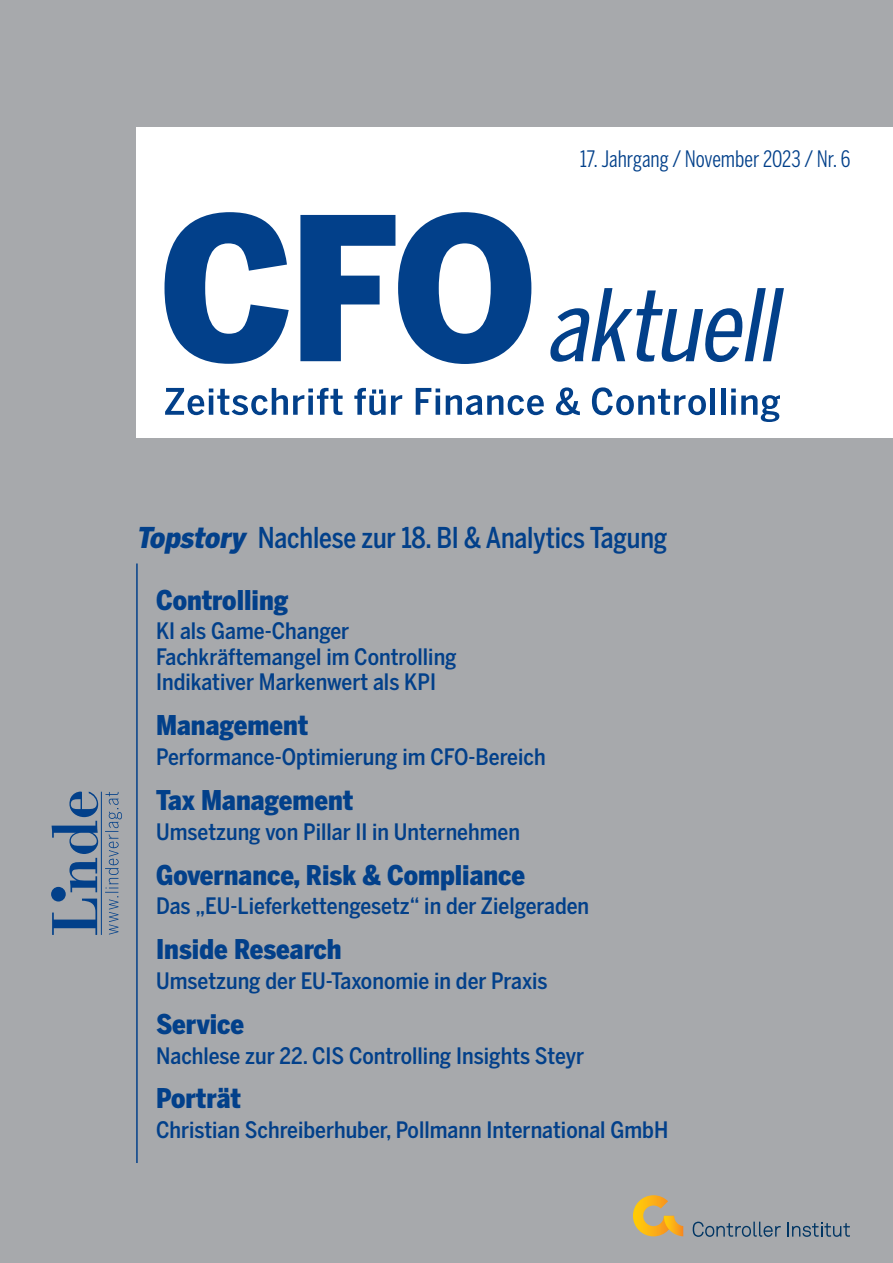
<style>
.page{position:relative;width:893px;height:1263px;background:#a7a9ac}
.page>*{position:absolute;margin:0;border:0;box-sizing:border-box;transform-origin:0 0}
.t1{font:500 28.5px "Benton Sans Cond";letter-spacing:-.005em;color:#02408a;scale:.93 1}
.t2{font:900 27px "Benton Sans Cond";color:#02408a}
.t3{font:500 22.5px/25.5px "Benton Sans Cond";color:#02408a}
.t4{font:22.5px "Benton Sans Comp";letter-spacing:-.005em;color:#02408a}
.s1{font-weight:900;font-style:italic}
</style>
<div class="page">
<div style="left:137px;top:128px;width:756px;height:310px;background:#fff"></div>
<svg style="left:633px;top:1195px;width:50px;height:41px"></svg>
<svg style="left:693px;top:1222px;width:88px;height:15px"></svg>
<svg style="left:787px;top:1222px;width:63px;height:15px"></svg>
<svg style="left:164px;top:212px;width:125px;height:152px"></svg>
<svg style="left:300px;top:212px;width:231px;height:152px"></svg>
<svg style="left:550px;top:288px;width:234px;height:74px"></svg>
<svg style="left:165px;top:388px;width:178px;height:27px"></svg>
<svg style="left:354px;top:388px;width:48px;height:27px"></svg>
<svg style="left:416px;top:388px;width:24px;height:27px"></svg>
<svg style="left:446px;top:395px;width:98px;height:20px"></svg>
<svg style="left:556px;top:387px;width:24px;height:28px"></svg>
<svg style="left:592px;top:387px;width:114px;height:28px"></svg>
<div style="left:710px;top:388px;width:5px;height:27px;background:#02408a"></div>
<hr style="left:721px;top:388px;width:4px;height:27px;background:#02408a">
<svg style="left:731px;top:389px;width:49px;height:33px"></svg>
<hr style="left:136px;top:563px;width:2px;height:600px;background:#02408a">
<svg style="left:105px;top:792px;width:17px;height:143px"></svg>
<hr style="left:101px;top:792px;width:1px;height:143px;background:#02408a">
<svg style="left:52px;top:899px;width:45px;height:36px"></svg>
<svg style="left:52px;top:792px;width:46px;height:100px"></svg>
<div style="left:51px;top:887px;width:15px;height:15px;background:#02408a;border-radius:50%"></div>
<p class="t4" style="left:580px;top:146px;width:272px">17. Jahrgang / November 2023 / Nr. 6</p>
<p class="t1" style="left:136px;top:525px;width:573px"><span class="s1">Topstory</span> Nachlese zur 18. BI &amp; Analytics Tagung</p>
<p class="t2" style="left:156px;top:589px;width:134px">Controlling</p>
<p class="t3" style="left:156px;top:620px;width:302px">KI als Game-Changer<br>Fachkräftemangel im Controlling<br>Indikativer Markenwert als KPI</p>
<p class="t2" style="left:156px;top:714px;width:154px">Management</p>
<p class="t3" style="left:156px;top:746px;width:391px">Performance-Optimierung im CFO-Bereich</p>
<p class="t2" style="left:156px;top:789px;width:199px">Tax Management</p>
<p class="t3" style="left:156px;top:821px;width:365px">Umsetzung von Pillar II in Unternehmen</p>
<p class="t2" style="left:156px;top:864px;width:371px">Governance, Risk &amp; Compliance</p>
<p class="t3" style="left:156px;top:895px;width:435px">Das „EU-Lieferkettengesetz“ in der Zielgeraden</p>
<p class="t2" style="left:156px;top:938px;width:187px">Inside Research</p>
<p class="t3" style="left:156px;top:970px;width:393px">Umsetzung der EU-Taxonomie in der Praxis</p>
<p class="t2" style="left:156px;top:1013px;width:90px">Service</p>
<p class="t3" style="left:156px;top:1045px;width:430px">Nachlese zur 22. CIS Controlling Insights Steyr</p>
<p class="t2" style="left:156px;top:1087px;width:86px">Porträt</p>
<p class="t3" style="left:156px;top:1119px;width:514px">Christian Schreiberhuber, Pollmann International GmbH</p>
</div>
